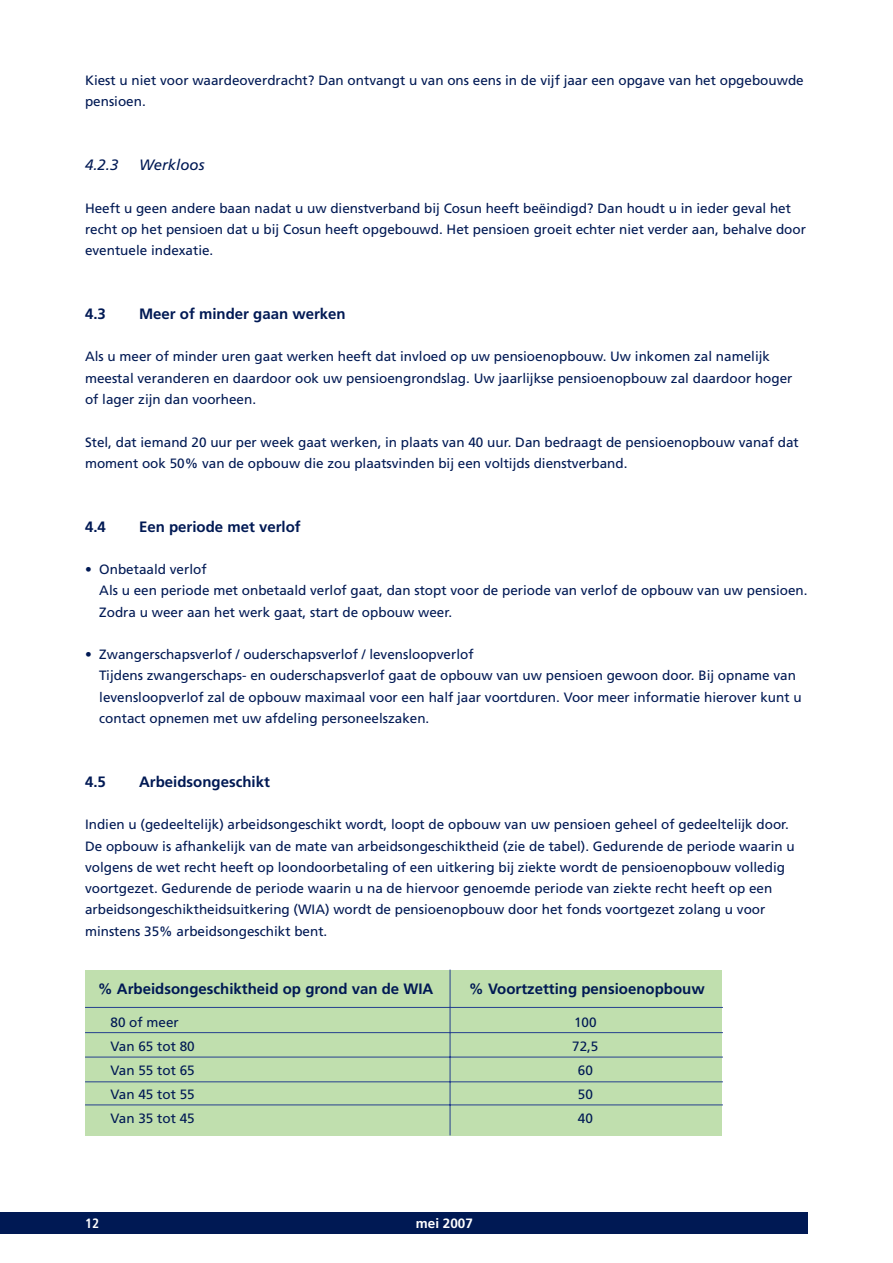
<style>
.page{position:relative;width:893px;height:1263px;background:#fff}
.page>*{position:absolute;margin:0;border:0;box-sizing:border-box;transform-origin:0 0}
.t1{font:700 15px "Frutiger";color:#001954}
.t2{font:italic 15px "Frutiger";color:#001954}
.t3{font:13.5px/21.3px "Frutiger";color:#001954}
.t4{font:700 13.5px "Frutiger";color:#fff}
.t5{font:700 condensed 13.5px "Frutiger";color:#fff}
</style>
<div class="page">
<div style="left:0;top:1212px;width:808px;height:21px;background:#001954"></div>
<div style="left:85px;top:969px;width:637px;height:166px;background:#c0dfae"></div>
<hr style="left:450px;top:969px;width:1px;height:166px;background:#253f8e">
<hr style="left:85px;top:1007px;width:638px;height:1px;background:#253f8e">
<hr style="left:85px;top:1032px;width:638px;height:1px;background:#253f8e">
<hr style="left:85px;top:1057px;width:638px;height:1px;background:#253f8e">
<hr style="left:85px;top:1081px;width:638px;height:1px;background:#253f8e">
<hr style="left:85px;top:1104px;width:638px;height:1px;background:#253f8e">
<p class="t3" style="left:85px;top:71px;width:720px">Kiest u niet voor waardeoverdracht? Dan ontvangt u van ons eens in de vijf jaar een opgave van het opgebouwde pensioen.</p>
<p class="t2" style="left:85px;top:159px;width:35px">4.2.3</p>
<p class="t2" style="left:139px;top:159px;width:67px">Werkloos</p>
<p class="t3" style="left:85px;top:198px;width:722px">Heeft u geen andere baan nadat u uw dienstverband bij Cosun heeft beëindigd? Dan houdt u in ieder geval het recht op het pensioen dat u bij Cosun heeft opgebouwd. Het pensioen groeit echter niet verder aan, behalve door eventuele indexatie.</p>
<p class="t1" style="left:85px;top:308px;width:22px">4.3</p>
<p class="t1" style="left:139px;top:308px;width:208px">Meer of minder gaan werken</p>
<p class="t3" style="left:85px;top:347px;width:709px">Als u meer of minder uren gaat werken heeft dat invloed op uw pensioenopbouw. Uw inkomen zal namelijk meestal veranderen en daardoor ook uw pensioengrondslag. Uw jaarlijkse pensioenopbouw zal daardoor hoger of lager zijn dan voorheen.</p>
<p class="t3" style="left:85px;top:432px;width:715px">Stel, dat iemand 20 uur per week gaat werken, in plaats van 40 uur. Dan bedraagt de pensioenopbouw vanaf dat moment ook 50% van de opbouw die zou plaatsvinden bij een voltijds dienstverband.</p>
<p class="t1" style="left:85px;top:520px;width:22px">4.4</p>
<p class="t1" style="left:139px;top:520px;width:163px">Een periode met verlof</p>
<p class="t3" style="left:99px;top:560px;width:710px;text-indent:-14px">• Onbetaald verlof<br>Als u een periode met onbetaald verlof gaat, dan stopt voor de periode van verlof de opbouw van uw pensioen.<br>Zodra u weer aan het werk gaat, start de opbouw weer.</p>
<p class="t3" style="left:99px;top:645px;width:704px;text-indent:-14px">• Zwangerschapsverlof / ouderschapsverlof / levensloopverlof<br>Tijdens zwangerschaps- en ouderschapsverlof gaat de opbouw van uw pensioen gewoon door. Bij opname van levensloopverlof zal de opbouw maximaal voor een half jaar voortduren. Voor meer informatie hierover kunt u contact opnemen met uw afdeling personeelszaken.</p>
<p class="t1" style="left:85px;top:775px;width:22px">4.5</p>
<p class="t1" style="left:139px;top:775px;width:132px">Arbeidsongeschikt</p>
<p class="t3" style="left:85px;top:815px;width:711px">Indien u (gedeeltelijk) arbeidsongeschikt wordt, loopt de opbouw van uw pensioen geheel of gedeeltelijk door.<br>De opbouw is afhankelijk van de mate van arbeidsongeschiktheid (zie de tabel). Gedurende de periode waarin u volgens de wet recht heeft op loondoorbetaling of een uitkering bij ziekte wordt de pensioenopbouw volledig voortgezet. Gedurende de periode waarin u na de hiervoor genoemde periode van ziekte recht heeft op een arbeidsongeschiktheidsuitkering (WIA) wordt de pensioenopbouw door het fonds voortgezet zolang u voor minstens 35% arbeidsongeschikt bent.</p>
<p class="t1" style="left:98px;top:982px;width:337px">% Arbeidsongeschiktheid op grond van de WIA</p>
<p class="t1" style="left:469px;top:982px;width:237px">% Voortzetting pensioenopbouw</p>
<p class="t3" style="left:111px;top:1012px;width:70px">80 of meer</p>
<p class="t3" style="left:574px;top:1012px;width:24px">100</p>
<p class="t3" style="left:111px;top:1036px;width:86px">Van 65 tot 80</p>
<p class="t3" style="left:572px;top:1036px;width:28px">72,5</p>
<p class="t3" style="left:111px;top:1060px;width:86px">Van 55 tot 65</p>
<p class="t3" style="left:578px;top:1060px;width:17px">60</p>
<p class="t3" style="left:111px;top:1084px;width:86px">Van 45 tot 55</p>
<p class="t3" style="left:578px;top:1084px;width:17px">50</p>
<p class="t3" style="left:111px;top:1108px;width:86px">Van 35 tot 45</p>
<p class="t3" style="left:578px;top:1108px;width:17px">40</p>
<p class="t5" style="left:85px;top:1217px;width:16px">12</p>
<p class="t4" style="left:416px;top:1217px;width:59px">mei 2007</p>
</div>
